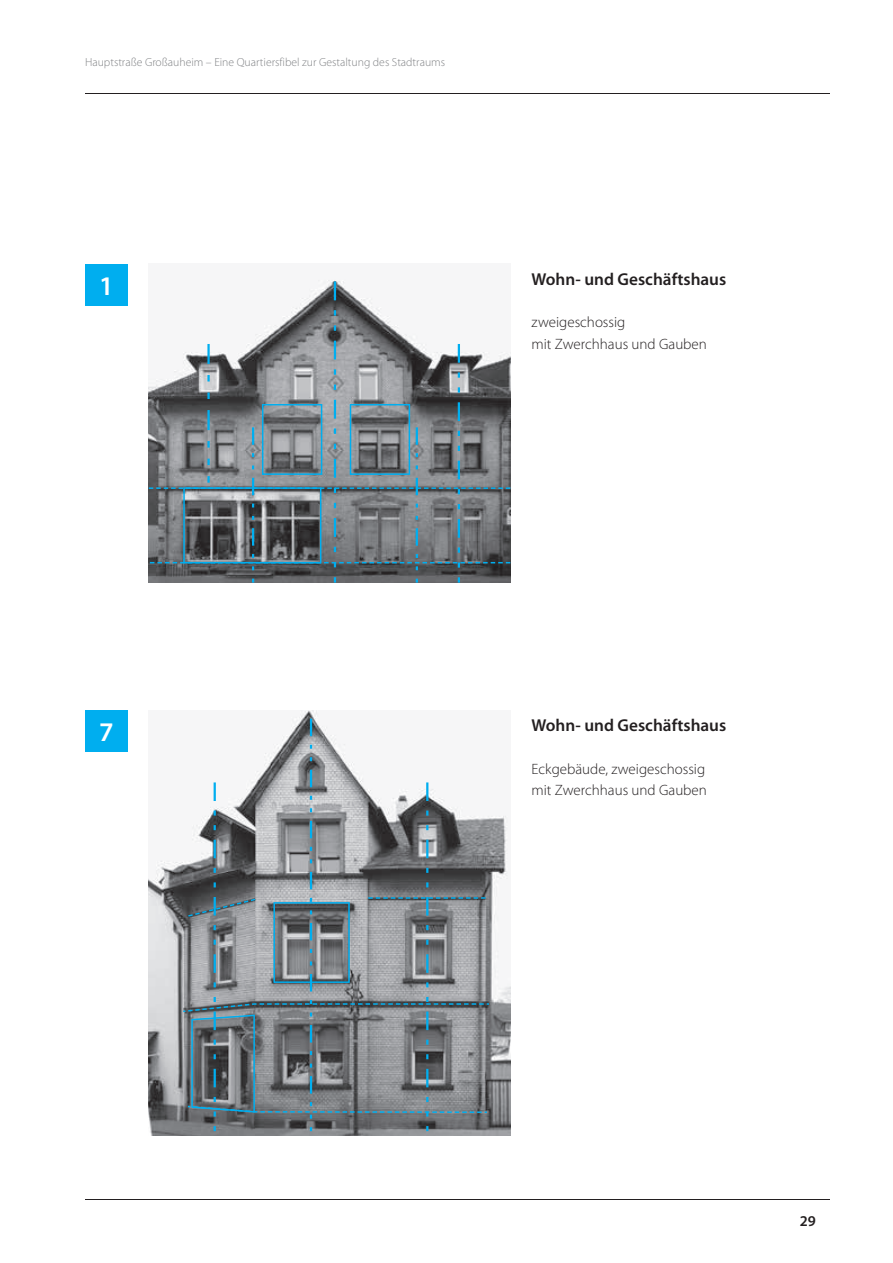
<style>
.page{position:relative;width:893px;height:1263px;background:#fff}
.page>*{position:absolute;margin:0;border:0;box-sizing:border-box;transform-origin:0 0}
.t1{font:600 27px "Myriad Pro";color:#fff}
.t2{font:600 17.25px "Myriad Pro";color:#231f20}
.t3{font:300 15px/21.3px "Myriad Pro";color:#231f20}
.t4{font:600 15px "Myriad Pro";color:#231f20}
.t5{font:300 11.7px "Myriad Pro";color:#808285}
</style>
<div class="page">
<hr style="left:85px;top:93px;width:744px;height:1px;background:#231f20">
<hr style="left:85px;top:1199px;width:744px;height:1px;background:#231f20">
<img style="left:149px;top:280px;width:361px;height:303px">
<img style="left:149px;top:710px;width:361px;height:425px">
<div style="left:85px;top:264px;width:43px;height:42px;background:#00aeef"></div>
<div style="left:85px;top:710px;width:43px;height:41px;background:#00aeef"></div>
<svg style="left:334px;top:281px;width:2px;height:19px"></svg>
<svg style="left:334px;top:310px;width:2px;height:6px"></svg>
<svg style="left:334px;top:325px;width:2px;height:6px"></svg>
<svg style="left:334px;top:341px;width:2px;height:18px"></svg>
<svg style="left:334px;top:577px;width:2px;height:6px"></svg>
<svg style="left:458px;top:344px;width:2px;height:19px"></svg>
<svg style="left:458px;top:577px;width:2px;height:6px"></svg>
<hr style="left:207px;top:344px;width:3px;height:20px;background:#00aeef">
<svg style="left:149px;top:369px;width:361px;height:201px;background:#737a7f"></svg>
<svg style="left:310px;top:719px;width:2px;height:17px"></svg>
<svg style="left:310px;top:770px;width:2px;height:17px"></svg>
<svg style="left:310px;top:821px;width:2px;height:17px"></svg>
<svg style="left:310px;top:872px;width:2px;height:17px"></svg>
<svg style="left:426px;top:782px;width:2px;height:19px"></svg>
<svg style="left:426px;top:840px;width:2px;height:18px"></svg>
<svg style="left:426px;top:954px;width:2px;height:19px"></svg>
<svg style="left:214px;top:782px;width:2px;height:19px"></svg>
<svg style="left:214px;top:840px;width:2px;height:18px"></svg>
<svg style="left:214px;top:954px;width:2px;height:19px"></svg>
<svg style="left:273px;top:898px;width:77px;height:93px;background:#728189"></svg>
<svg style="left:188px;top:897px;width:67px;height:20px"></svg>
<svg style="left:368px;top:897px;width:118px;height:18px;background:#7f8d94"></svg>
<svg style="left:183px;top:997px;width:306px;height:122px;background:#737d83"></svg>
<p class="t5" style="left:85px;top:55px;width:362px">Hauptstraße Großauheim – Eine Quartiersfibel zur Gestaltung des Stadtraums</p>
<h1 class="t1" style="left:99px;top:269px;width:16px">1</h1>
<p class="t2" style="left:531px;top:268px;width:196px">Wohn- und Geschäftshaus</p>
<p class="t3" style="left:531px;top:312px;width:177px">zweigeschossig<br>mit Zwerchhaus und Gauben</p>
<h1 class="t1" style="left:99px;top:715px;width:16px">7</h1>
<p class="t2" style="left:531px;top:715px;width:196px">Wohn- und Geschäftshaus</p>
<p class="t3" style="left:531px;top:758px;width:177px">Eckgebäude, zweigeschossig mit Zwerchhaus und Gauben</p>
<p class="t4" style="left:800px;top:1211px;width:18px">29</p>
</div>
